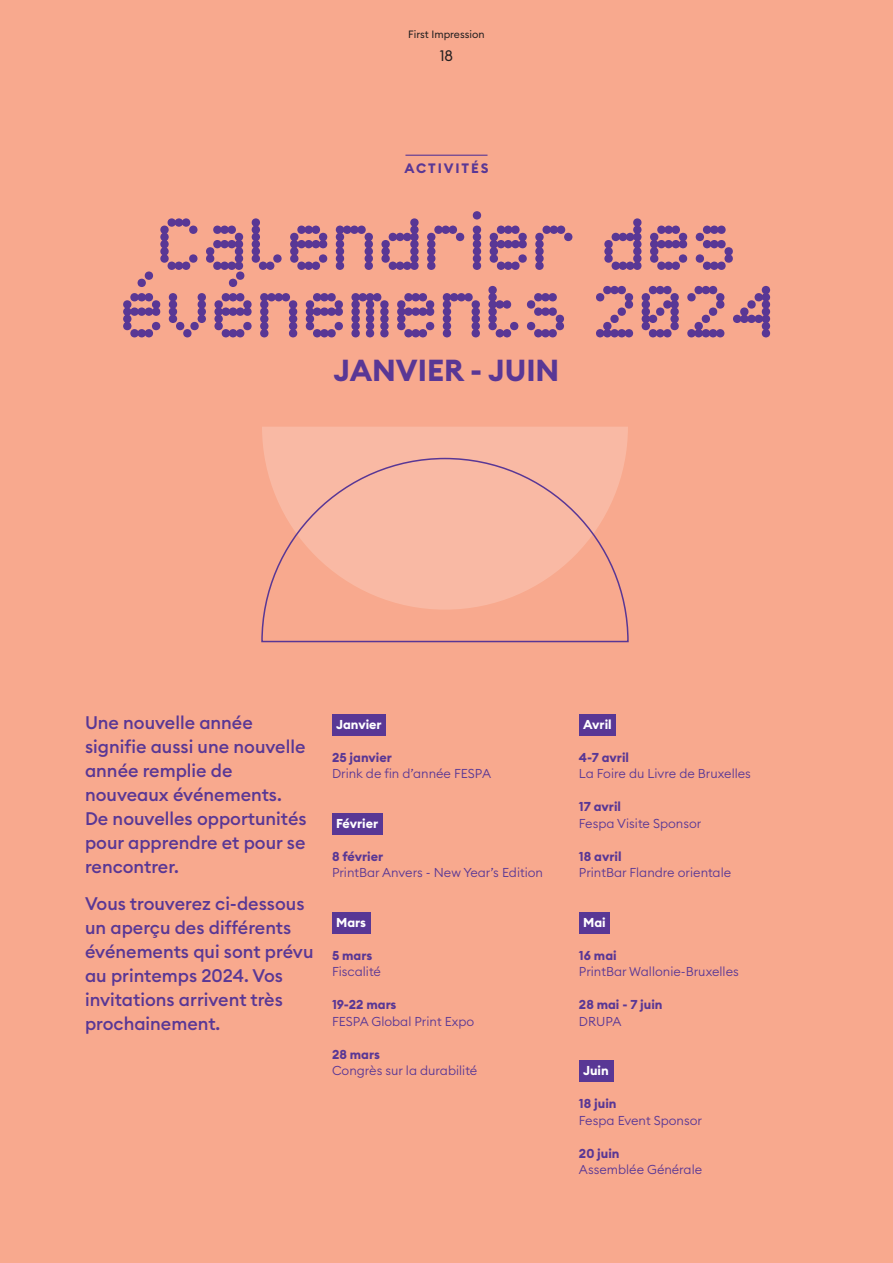
<style>
.page{position:relative;width:893px;height:1263px;background:#f8a98e}
.page>*{position:absolute;margin:0;border:0;box-sizing:border-box;transform-origin:0 0}
.t1{font:700 60px/67.5px "Astalamet Pro";color:#593795;text-align:center}
.t2{font:700 30px "Euclid Circular B";color:#593795}
.t3{font:500 18px/24px "Euclid Circular B";color:#593795}
.t4{font:15px "Euclid Circular B";color:#231f20}
.t5{font:700 13.5px "Euclid Circular B";letter-spacing:.14em;color:#593795}
.t6{font:300 12.75px "Euclid Circular B";color:#593795}
.t7{font:700 12.75px "Euclid Circular B";color:#593795}
.t8{font:700 12.75px "Euclid Circular B";color:#fff}
.t9{font:10.5px "Euclid Circular B";color:#231f20}
</style>
<div class="page">
<div style="left:262px;top:427px;width:366px;height:30px;background:#f9b9a4"></div>
<svg style="left:261px;top:457px;width:368px;height:186px"></svg>
<div style="left:332px;top:714px;width:54px;height:21px;background:#593795"></div>
<div style="left:332px;top:813px;width:50px;height:21px;background:#593795"></div>
<div style="left:332px;top:912px;width:38px;height:21px;background:#593795"></div>
<div style="left:579px;top:714px;width:37px;height:21px;background:#593795"></div>
<div style="left:579px;top:912px;width:31px;height:21px;background:#593795"></div>
<div style="left:579px;top:1061px;width:34px;height:21px;background:#593795"></div>
<hr style="left:405px;top:155px;width:82px;height:1px;background:#593795">
<p class="t9" style="left:408px;top:28px;width:78px">First Impression</p>
<p class="t4" style="left:440px;top:46px;width:15px">18</p>
<p class="t5" style="left:404px;top:159px;width:85px">ACTIVITÉS</p>
<h1 class="t1" style="left:119px;top:207px;width:657px">Calendrier des événements 2024</h1>
<h2 class="t2" style="left:334px;top:351px;width:227px">JANVIER - JUIN</h2>
<p class="t3" style="left:85px;top:710px;width:223px">Une nouvelle année signifie aussi une nouvelle année remplie de nouveaux événements.<br>De nouvelles opportunités pour apprendre et pour se rencontrer.</p>
<p class="t3" style="left:85px;top:892px;width:230px">Vous trouverez ci-dessous un aperçu des différents événements qui sont prévu au printemps 2024. Vos invitations arrivent très prochainement.</p>
<p class="t8" style="left:336px;top:716px;width:47px">Janvier</p>
<p class="t7" style="left:332px;top:749px;width:61px">25 janvier</p>
<p class="t6" style="left:332px;top:765px;width:161px">Drink de fin d’année FESPA</p>
<p class="t8" style="left:336px;top:815px;width:43px">Février</p>
<p class="t7" style="left:332px;top:848px;width:53px">8 février</p>
<p class="t6" style="left:332px;top:864px;width:213px">PrintBar Anvers - New Year’s Edition</p>
<p class="t8" style="left:336px;top:914px;width:31px">Mars</p>
<p class="t7" style="left:332px;top:947px;width:42px">5 mars</p>
<p class="t6" style="left:332px;top:963px;width:51px">Fiscalité</p>
<p class="t7" style="left:332px;top:996px;width:66px">19-22 mars</p>
<p class="t6" style="left:332px;top:1013px;width:144px">FESPA Global Print Expo</p>
<p class="t7" style="left:332px;top:1046px;width:49px">28 mars</p>
<p class="t6" style="left:332px;top:1062px;width:147px">Congrès sur la durabilité</p>
<p class="t8" style="left:583px;top:716px;width:30px">Avril</p>
<p class="t7" style="left:579px;top:749px;width:52px">4-7 avril</p>
<p class="t6" style="left:579px;top:765px;width:173px">La Foire du Livre de Bruxelles</p>
<p class="t7" style="left:579px;top:798px;width:44px">17 avril</p>
<p class="t6" style="left:579px;top:815px;width:124px">Fespa Visite Sponsor</p>
<p class="t7" style="left:579px;top:848px;width:44px">18 avril</p>
<p class="t6" style="left:579px;top:864px;width:154px">PrintBar Flandre orientale</p>
<p class="t8" style="left:583px;top:914px;width:24px">Mai</p>
<p class="t7" style="left:579px;top:947px;width:39px">16 mai</p>
<p class="t6" style="left:579px;top:963px;width:161px">PrintBar Wallonie-Bruxelles</p>
<p class="t7" style="left:579px;top:996px;width:85px">28 mai - 7 juin</p>
<p class="t6" style="left:579px;top:1013px;width:44px">DRUPA</p>
<p class="t8" style="left:583px;top:1062px;width:27px">Juin</p>
<p class="t7" style="left:579px;top:1095px;width:39px">18 juin</p>
<p class="t6" style="left:579px;top:1112px;width:125px">Fespa Event Sponsor</p>
<p class="t7" style="left:579px;top:1145px;width:42px">20 juin</p>
<p class="t6" style="left:579px;top:1161px;width:125px">Assemblée Générale</p>
</div>
